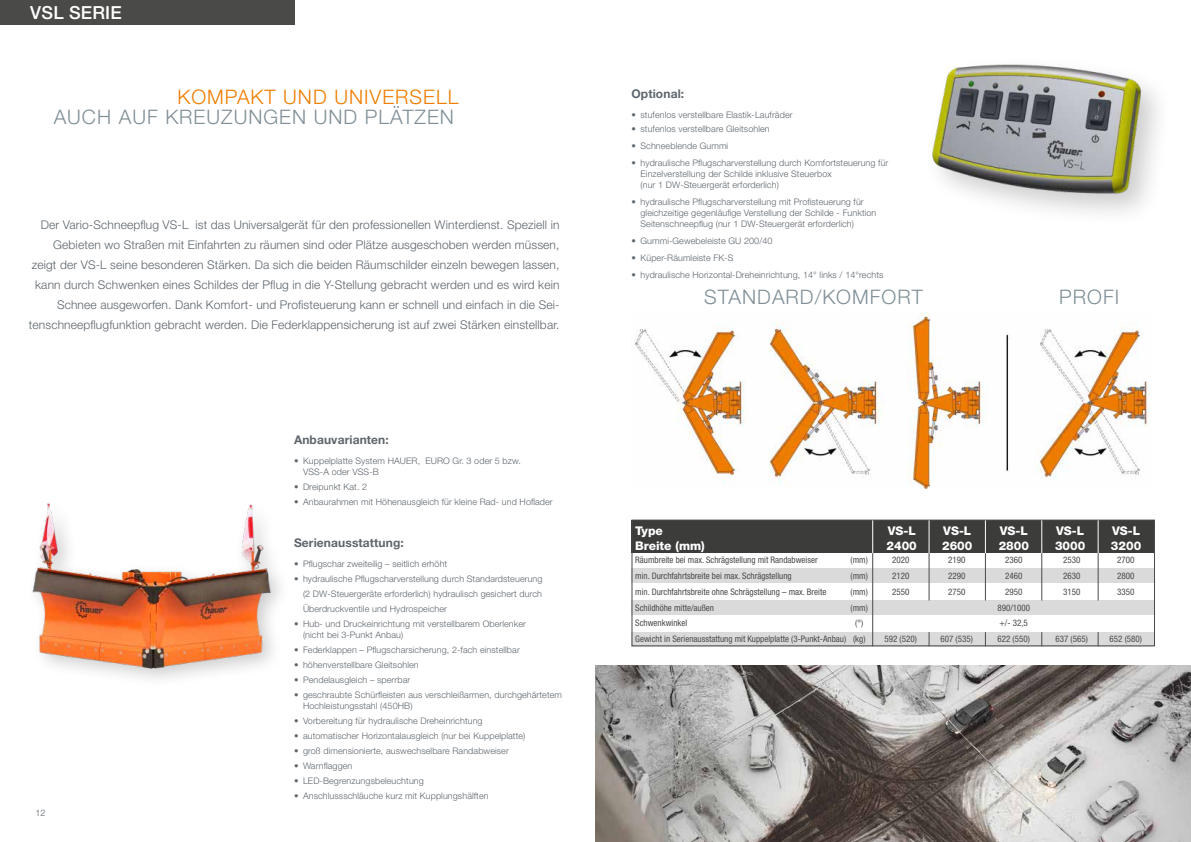
<style>
.page{position:relative;width:1191px;height:842px;background:#fff}
.page>*{position:absolute;margin:0;border:0;box-sizing:border-box;transform-origin:0 0}
.t1{font:300 20px "Helvetica Neue LT Pro";letter-spacing:.05em;color:#808f97}
.t2{font:300 20px "Helvetica Neue LT Pro";letter-spacing:.05em;color:#ef7d00}
.t3{font:500 18px "Helvetica Neue LT Pro";letter-spacing:.01em;color:#fff}
.t4{font:300 12px/20px "Helvetica Neue LT Pro";letter-spacing:.01em;color:#5d656c;text-align:right}
.t5{font:800 12px/14.4px "Helvetica Neue LT Pro";color:#fff}
.t6{font:700 12px "Helvetica Neue LT Pro";letter-spacing:.01em;color:#5d656c}
.t7{font:300 9px/11px "Helvetica Neue LT Pro";letter-spacing:.01em;color:#5d656c}
.t8{font:condensed 9px/15.8px "Helvetica Neue LT Pro";color:#4a4a49;text-align:right}
</style>
<div class="page">
<div style="left:0;top:0;width:294px;height:24px;background:#4a4a49"></div>
<div style="left:632px;top:569px;width:522px;height:14px;background:#dadada"></div>
<div style="left:632px;top:600px;width:522px;height:15px;background:#dadada"></div>
<div style="left:632px;top:632px;width:522px;height:14px;background:#dadada"></div>
<div style="left:632px;top:520px;width:522px;height:33px;background:#3c3c3b"></div>
<div style="left:631px;top:520px;width:524px;height:126px;border:1px solid #4a4a49"></div>
<hr style="left:872px;top:544px;width:1px;height:102px;background:#4a4a49">
<hr style="left:928px;top:544px;width:1px;height:56px;background:#4a4a49">
<svg style="left:928px;top:632px;width:1px;height:14px"></svg>
<hr style="left:985px;top:544px;width:1px;height:56px;background:#4a4a49">
<svg style="left:985px;top:632px;width:1px;height:14px"></svg>
<hr style="left:1041px;top:544px;width:1px;height:56px;background:#4a4a49">
<svg style="left:1041px;top:632px;width:1px;height:14px"></svg>
<hr style="left:1097px;top:544px;width:1px;height:56px;background:#4a4a49">
<svg style="left:1097px;top:632px;width:1px;height:14px"></svg>
<hr style="left:872px;top:520px;width:1px;height:33px;background:#fff">
<hr style="left:928px;top:520px;width:1px;height:33px;background:#fff">
<hr style="left:985px;top:520px;width:1px;height:33px;background:#fff">
<hr style="left:1041px;top:520px;width:1px;height:33px;background:#fff">
<hr style="left:1097px;top:520px;width:1px;height:33px;background:#fff">
<img style="left:32px;top:502px;width:248px;height:177px">
<div style="left:923px;top:55px;width:250px;height:172px;background:#000;opacity:.2"></div>
<img style="left:923px;top:55px;width:231px;height:147px">
<img style="left:634px;top:313px;width:516px;height:175px">
<img style="left:595px;top:666px;width:596px;height:176px">
<h2 class="t3" style="left:30px;top:2px;width:93px">VSL SERIE</h2>
<h1 class="t2" style="left:177px;top:84px;width:283px">KOMPAKT UND UNIVERSELL</h1>
<h1 class="t1" style="left:54px;top:104px;width:402px">AUCH AUF KREUZUNGEN UND PLÄTZEN</h1>
<p class="t4" style="left:29px;top:214px;width:532px">Der Vario-Schneepflug VS-L ist das Universalgerät für den professionellen Winterdienst. Speziell in Gebieten wo Straßen mit Einfahrten zu räumen sind oder Plätze ausgeschoben werden müssen, zeigt der VS-L seine besonderen Stärken. Da sich die beiden Räumschilder einzeln bewegen lassen, kann durch Schwenken eines Schildes der Pflug in die Y-Stellung gebracht werden und es wird kein Schnee ausgeworfen. Dank Komfort- und Profisteuerung kann er schnell und einfach in die Sei&shy;tenschneepflugfunktion gebracht werden. Die Federklappensicherung ist auf zwei Stärken einstellbar.</p>
<p class="t7" style="left:35px;top:807px;width:12px">12</p>
<h3 class="t6" style="left:294px;top:432px;width:96px">Anbauvarianten:</h3>
<p class="t7" style="left:303px;top:455px;width:219px;text-indent:-9px">• Kuppelplatte System HAUER, EURO Gr. 3 oder 5 bzw.<br>VSS-A oder VSS-B</p>
<p class="t7" style="left:294px;top:481px;width:75px">• Dreipunkt Kat. 2</p>
<p class="t7" style="left:294px;top:496px;width:260px">• Anbaurahmen mit Höhenausgleich für kleine Rad- und Hoflader</p>
<h3 class="t6" style="left:294px;top:535px;width:111px">Serienausstattung:</h3>
<p class="t7" style="left:294px;top:558px;width:155px">• Pflugschar zweiteilig – seitlich erhöht</p>
<p class="t7" style="left:303px;top:571px;width:241px;line-height:15px;text-align:justify;text-indent:-9px">• hydraulische Pflugscharverstellung durch Standardsteuerung (2 DW-Steuergeräte erforderlich) hydraulisch gesichert durch Überdruckventile und Hydrospeicher</p>
<p class="t7" style="left:303px;top:618px;width:224px;text-indent:-9px">• Hub- und Druckeinrichtung mit verstellbarem Oberlenker (nicht bei 3-Punkt Anbau)</p>
<p class="t7" style="left:294px;top:644px;width:227px">• Federklappen – Pflugscharsicherung, 2-fach einstellbar</p>
<p class="t7" style="left:294px;top:659px;width:126px">• höhenverstellbare Gleitsohlen</p>
<p class="t7" style="left:294px;top:674px;width:118px">• Pendelausgleich – sperrbar</p>
<p class="t7" style="left:303px;top:689px;width:260px;text-indent:-9px">• geschraubte Schürfleisten aus verschleißarmen, durchgehärtetem<br>Hochleistungsstahl (450HB)</p>
<p class="t7" style="left:294px;top:715px;width:190px">• Vorbereitung für hydraulische Dreheinrichtung</p>
<p class="t7" style="left:294px;top:730px;width:233px">• automatischer Horizontalausgleich (nur bei Kuppelplatte)</p>
<p class="t7" style="left:294px;top:745px;width:216px">• groß dimensionierte, auswechselbare Randabweiser</p>
<p class="t7" style="left:294px;top:760px;width:60px">• Warnflaggen</p>
<p class="t7" style="left:294px;top:775px;width:131px">• LED-Begrenzungsbeleuchtung</p>
<p class="t7" style="left:294px;top:790px;width:196px">• Anschlussschläuche kurz mit Kupplungshälften</p>
<h3 class="t6" style="left:631px;top:86px;width:54px">Optional:</h3>
<p class="t7" style="left:631px;top:109px;width:163px">• stufenlos verstellbare Elastik-Laufräder</p>
<p class="t7" style="left:631px;top:123px;width:140px">• stufenlos verstellbare Gleitsohlen</p>
<p class="t7" style="left:631px;top:140px;width:98px">• Schneeblende Gummi</p>
<p class="t7" style="left:640px;top:157px;width:249px;text-indent:-9px">• hydraulische Pflugscharverstellung durch Komfortsteuerung für<br>Einzelverstellung der Schilde inklusive Steuerbox<br>(nur 1 DW-Steuergerät erforderlich)</p>
<p class="t7" style="left:640px;top:196px;width:237px;text-indent:-9px">• hydraulische Pflugscharverstellung mit Profisteuerung für gleichzeitige gegenläufige Verstellung der Schilde - Funktion<br>Seitenschneepflug (nur 1 DW-Steuergerät erforderlich)</p>
<p class="t7" style="left:631px;top:235px;width:142px">• Gummi-Gewebeleiste GU 200/40</p>
<p class="t7" style="left:631px;top:252px;width:103px">• Küper-Räumleiste FK-S</p>
<p class="t7" style="left:631px;top:269px;width:253px">• hydraulische Horizontal-Dreheinrichtung, 14° links / 14°rechts</p>
<h1 class="t1" style="left:704px;top:284px;width:220px">STANDARD/KOMFORT</h1>
<h1 class="t1" style="left:1059px;top:284px;width:61px">PROFI</h1>
<h3 class="t5" style="left:635px;top:524px;width:71px">Type<br>Breite (mm)</h3>
<h3 class="t5" style="left:886px;top:524px;width:32px">VS-L<br>2400</h3>
<h3 class="t5" style="left:942px;top:524px;width:32px">VS-L<br>2600</h3>
<h3 class="t5" style="left:998px;top:524px;width:32px">VS-L<br>2800</h3>
<h3 class="t5" style="left:1055px;top:524px;width:32px">VS-L<br>3000</h3>
<h3 class="t5" style="left:1111px;top:524px;width:32px">VS-L<br>3200</h3>
<p class="t8" style="left:635px;top:552px;width:184px">Räumbreite bei max. Schrägstellung mit Randabweiser</p>
<p class="t8" style="left:850px;top:552px;width:19px">(mm)</p>
<p class="t8" style="left:635px;top:568px;width:158px">min. Durchfahrtsbreite bei max. Schrägstellung</p>
<p class="t8" style="left:850px;top:568px;width:19px">(mm)</p>
<p class="t8" style="left:635px;top:583px;width:193px">min. Durchfahrtsbreite ohne Schrägstellung – max. Breite</p>
<p class="t8" style="left:850px;top:583px;width:19px">(mm)</p>
<p class="t8" style="left:635px;top:599px;width:80px">Schildhöhe mitte/außen</p>
<p class="t8" style="left:850px;top:599px;width:19px">(mm)</p>
<p class="t8" style="left:635px;top:615px;width:54px">Schwenkwinkel</p>
<p class="t8" style="left:635px;top:615px;width:232px">(°)<br>Gewicht in Serienausstattung mit Kuppelplatte (3-Punkt-Anbau) (kg)</p>
<p class="t8" style="left:892px;top:552px;width:19px">2020</p>
<p class="t8" style="left:948px;top:552px;width:19px">2190</p>
<p class="t8" style="left:1005px;top:552px;width:19px">2360</p>
<p class="t8" style="left:1063px;top:552px;width:19px">2530</p>
<p class="t8" style="left:1117px;top:552px;width:19px">2700</p>
<p class="t8" style="left:892px;top:568px;width:19px">2120</p>
<p class="t8" style="left:948px;top:568px;width:19px">2290</p>
<p class="t8" style="left:1005px;top:568px;width:19px">2460</p>
<p class="t8" style="left:1063px;top:568px;width:19px">2630</p>
<p class="t8" style="left:1117px;top:568px;width:19px">2800</p>
<p class="t8" style="left:892px;top:584px;width:19px">2550</p>
<p class="t8" style="left:948px;top:584px;width:19px">2750</p>
<p class="t8" style="left:1005px;top:584px;width:19px">2950</p>
<p class="t8" style="left:1063px;top:584px;width:19px">3150</p>
<p class="t8" style="left:1117px;top:584px;width:19px">3350</p>
<p class="t8" style="left:997px;top:599px;width:34px;text-align:left">890/1000 +/- 32,5</p>
<p class="t8" style="left:884px;top:631px;width:34px">592 (520)</p>
<p class="t8" style="left:940px;top:631px;width:34px">607 (535)</p>
<p class="t8" style="left:997px;top:631px;width:34px">622 (550)</p>
<p class="t8" style="left:1055px;top:631px;width:34px">637 (565)</p>
<p class="t8" style="left:1109px;top:631px;width:34px">652 (580)</p>
</div>
